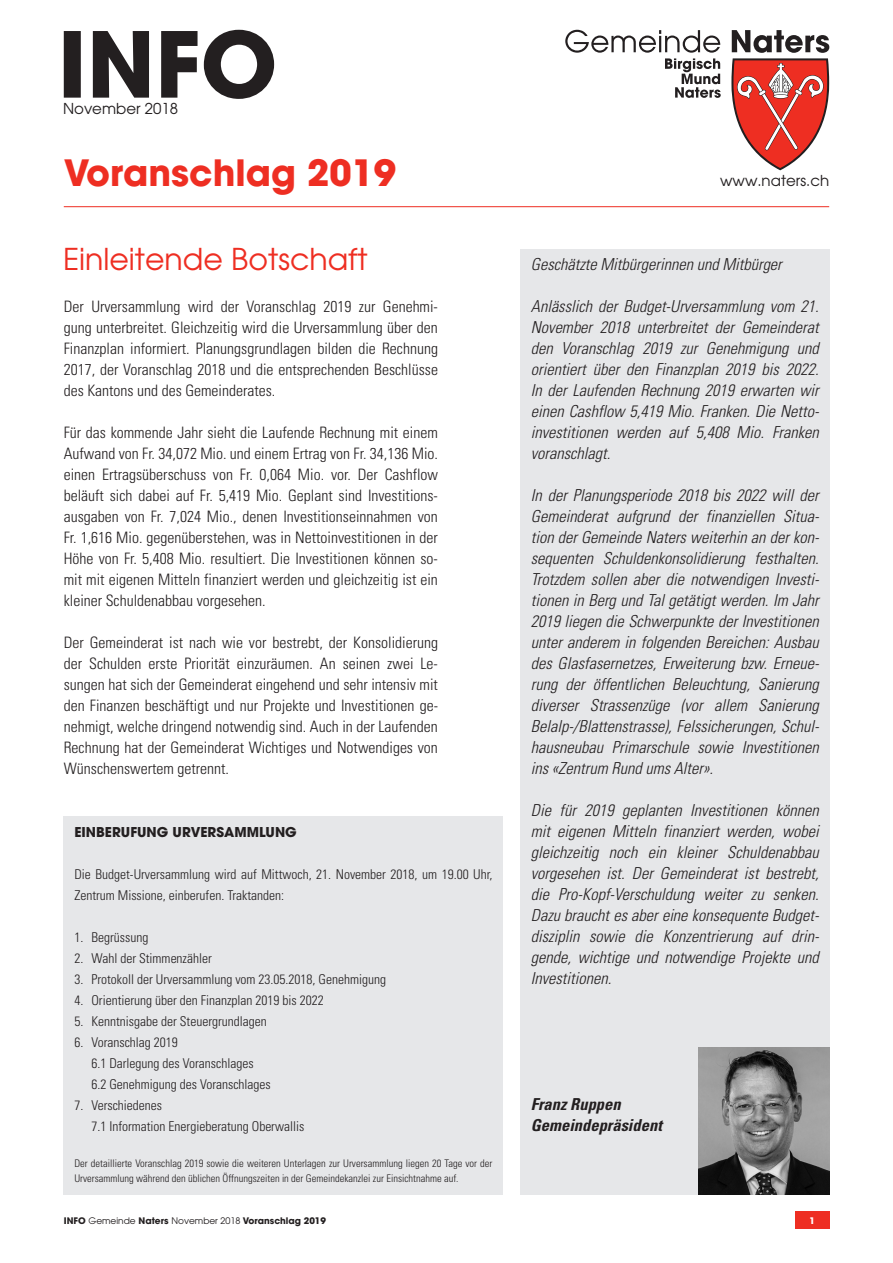
<style>
.page{position:relative;width:893px;height:1263px;background:#fff}
.page>*{position:absolute;margin:0;border:0;box-sizing:border-box;transform-origin:0 0}
.t1{font:700 36px "Avant Garde";color:#ee2e22}
.t2{font:30px "Avant Garde";color:#ee2e22}
.t3{font:italic 300 condensed 16.5px/21px "Univers";color:#231f20;text-align:justify}
.t4{font:italic 700 condensed 16.5px "Univers";color:#231f20}
.t5{font:300 condensed 15.75px/21px "Univers";color:#231f20;text-align:justify}
.t6{font:15px "Avant Garde";color:#231f20}
.t7{font:300 condensed 13.5px/21px "Univers";color:#231f20}
.t8{font:700 13.5px "Avant Garde";color:#231f20}
.t9{font:300 condensed 10.5px/15px "Univers";color:#231f20}
.t10{font:700 9px "Avant Garde";color:#231f20}
.t11{font:700 9px "Avant Garde";color:#fff}
.s1{font-weight:400}
</style>
<div class="page">
<div style="left:795px;top:1212px;width:34px;height:17px;background:#ee2e22"></div>
<div style="left:64px;top:816px;width:439px;height:378px;background:#e6e7e9"></div>
<div style="left:520px;top:249px;width:309px;height:945px;background:#e6e7e9"></div>
<svg style="left:565px;top:30px;width:156px;height:68px"></svg>
<svg style="left:731px;top:30px;width:98px;height:140px"></svg>
<svg style="left:64px;top:30px;width:210px;height:69px"></svg>
<hr style="left:64px;top:206px;width:765px;height:1px;background:#ee2e22">
<img style="left:699px;top:1047px;width:130px;height:147px">
<p class="t6" style="left:63px;top:99px;width:116px">November 2018</p>
<p class="t1" style="left:64px;top:149px;width:334px">Voranschlag 2019</p>
<p class="t2" style="left:63px;top:240px;width:306px">Einleitende Botschaft</p>
<p class="t5" style="left:64px;top:296px;width:376px">Der Urversammlung wird der Voranschlag 2019 zur Genehmi&shy;gung unterbreitet. Gleichzeitig wird die Urversammlung über den Finanzplan informiert. Planungsgrundlagen bilden die Rechnung 2017, der Voranschlag 2018 und die entsprechenden Beschlüsse des Kantons und des Gemeinderates.</p>
<p class="t5" style="left:64px;top:422px;width:376px">Für das kommende Jahr sieht die Laufende Rechnung mit einem Aufwand von Fr. 34,072 Mio. und einem Ertrag von Fr. 34,136 Mio. einen Ertragsüberschuss von Fr. 0,064 Mio. vor. Der Cashflow beläuft sich dabei auf Fr. 5,419 Mio. Geplant sind Investitions&shy;ausgaben von Fr. 7,024 Mio., denen Investitionseinnahmen von Fr. 1,616 Mio. gegenüberstehen, was in Nettoinvestitionen in der Höhe von Fr. 5,408 Mio. resultiert. Die Investitionen können so&shy;mit mit eigenen Mitteln finanziert werden und gleichzeitig ist ein kleiner Schuldenabbau vorgesehen.</p>
<p class="t5" style="left:64px;top:632px;width:376px">Der Gemeinderat ist nach wie vor bestrebt, der Konsolidierung der Schulden erste Priorität einzuräumen. An seinen zwei Le&shy;sungen hat sich der Gemeinderat eingehend und sehr intensiv mit den Finanzen beschäftigt und nur Projekte und Investitionen ge&shy;nehmigt, welche dringend notwendig sind. Auch in der Laufenden Rechnung hat der Gemeinderat Wichtiges und Notwendiges von Wünschenswertem getrennt.</p>
<p class="t8" style="left:74px;top:823px;width:224px">EINBERUFUNG URVERSAMMLUNG</p>
<p class="t7" style="left:74px;top:864px;width:420px">Die Budget-Urversammlung wird auf Mittwoch, 21. November 2018, um 19.00 Uhr,<br>Zentrum Missione, einberufen. Traktanden:</p>
<p class="t7" style="left:74px;top:927px;width:75px">1. Begrüssung</p>
<p class="t7" style="left:74px;top:948px;width:139px">2. Wahl der Stimmenzähler</p>
<p class="t7" style="left:74px;top:969px;width:313px">3. Protokoll der Urversammlung vom 23.05.2018, Genehmigung</p>
<p class="t7" style="left:74px;top:990px;width:251px">4. Orientierung über den Finanzplan 2019 bis 2022</p>
<p class="t7" style="left:74px;top:1011px;width:194px">5. Kenntnisgabe der Steuergrundlagen</p>
<p class="t7" style="left:74px;top:1032px;width:105px">6. Voranschlag 2019</p>
<p class="t7" style="left:91px;top:1053px;width:164px">6.1 Darlegung des Voranschlages</p>
<p class="t7" style="left:91px;top:1074px;width:181px">6.2 Genehmigung des Voranschlages</p>
<p class="t7" style="left:74px;top:1095px;width:89px">7. Verschiedenes</p>
<p class="t7" style="left:91px;top:1116px;width:214px">7.1 Information Energieberatung Oberwallis</p>
<p class="t9" style="left:74px;top:1156px;width:420px">Der detaillierte Voranschlag 2019 sowie die weiteren Unterlagen zur Urversammlung liegen 20 Tage vor der<br>Urversammlung während den üblichen Öffnungszeiten in der Gemeindekanzlei zur Einsichtnahme auf.</p>
<p class="t6" style="left:720px;top:171px;width:111px">www.naters.ch</p>
<p class="t3" style="left:531px;top:254px;width:253px">Geschätzte Mitbürgerinnen und Mitbürger</p>
<p class="t3" style="left:531px;top:296px;width:290px">Anlässlich der Budget-Urversammlung vom 21.<br>November 2018 unterbreitet der Gemeinderat den Voranschlag 2019 zur Genehmigung und orientiert über den Finanzplan 2019 bis 2022.<br>In der Laufenden Rechnung 2019 erwarten wir einen Cashflow 5,419 Mio. Franken. Die Netto&shy;investitionen werden auf 5,408 Mio. Franken voranschlagt.</p>
<p class="t3" style="left:531px;top:485px;width:290px">In der Planungsperiode 2018 bis 2022 will der Gemeinderat aufgrund der finanziellen Situa&shy;tion der Gemeinde Naters weiterhin an der kon&shy;sequenten Schuldenkonsolidierung festhalten.<br>Trotzdem sollen aber die notwendigen Investi&shy;tionen in Berg und Tal getätigt werden. Im Jahr 2019 liegen die Schwerpunkte der Investitionen unter anderem in folgenden Bereichen: Ausbau des Glasfasernetzes, Erweiterung bzw. Erneue&shy;rung der öffentlichen Beleuchtung, Sanierung diverser Strassenzüge (vor allem Sanierung Belalp-/Blattenstrasse), Felssicherungen, Schul&shy;hausneubau Primarschule sowie Investitionen ins «Zentrum Rund ums Alter».</p>
<p class="t3" style="left:531px;top:800px;width:290px">Die für 2019 geplanten Investitionen können mit eigenen Mitteln finanziert werden, wobei gleichzeitig noch ein kleiner Schuldenabbau vorgesehen ist. Der Gemeinderat ist bestrebt, die Pro-Kopf-Verschuldung weiter zu senken.<br>Dazu braucht es aber eine konsequente Budget&shy;disziplin sowie die Konzentrierung auf drin&shy;gende, wichtige und notwendige Projekte und Investitionen.</p>
<p class="t4" style="left:531px;top:1094px;width:91px">Franz Ruppen</p>
<p class="t4" style="left:531px;top:1115px;width:133px">Gemeindepräsident</p>
<p class="t10" style="left:64px;top:1215px;width:264px">INFO <span class="s1">Gemeinde</span> Naters <span class="s1">November 2018</span> Voranschlag 2019</p>
<p class="t11" style="left:809px;top:1215px;width:7px">1</p>
</div>
